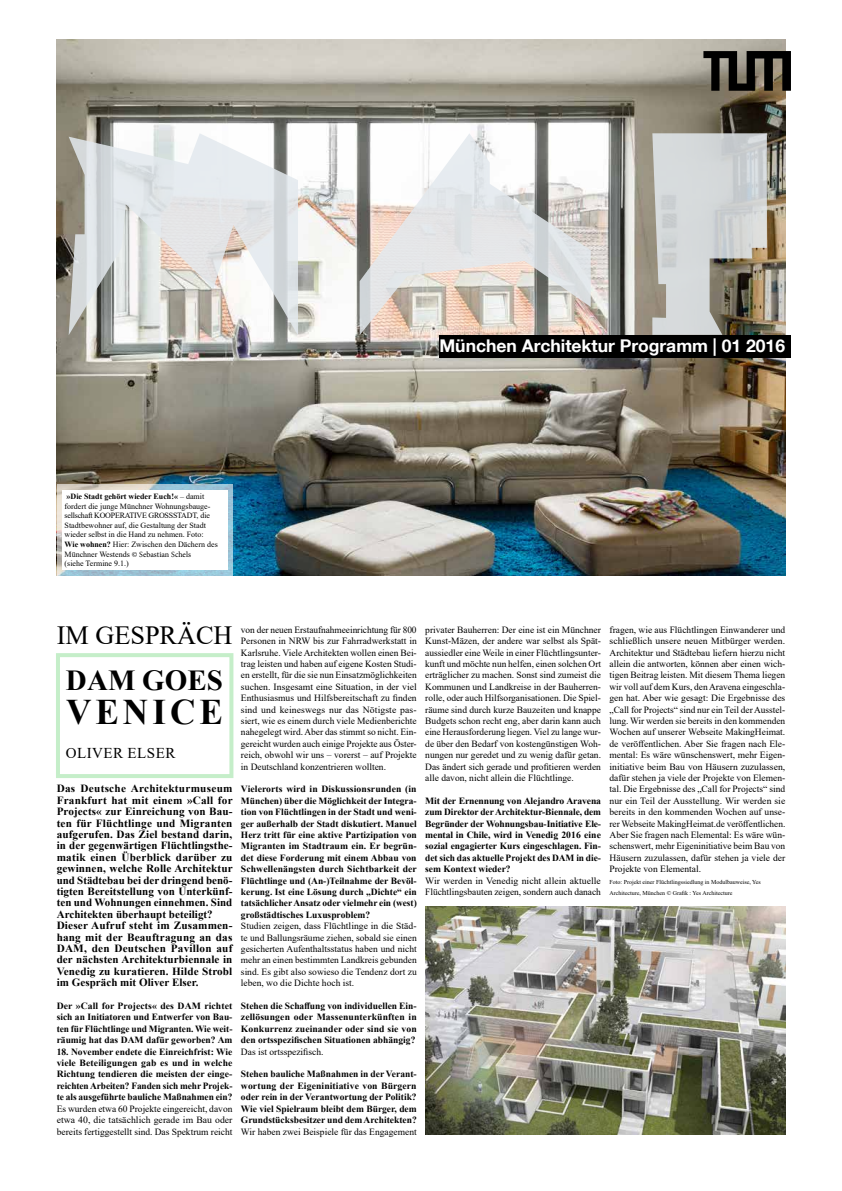
<style>
.page{position:relative;width:842px;height:1191px;background:#fff}
.page>*{position:absolute;margin:0;border:0;box-sizing:border-box;transform-origin:0 0}
.t1{font:700 36px "Times New Roman";color:#000}
.t2{font:700 29px "Times New Roman";color:#000}
.t3{font:26.2px "Times New Roman";color:#000}
.t4{font:700 17.5px "TUM Neue Helvetica";color:#fff}
.t5{font:15px "Times New Roman";color:#000}
.t6{font:700 11px/11.4px "Times New Roman";letter-spacing:.01em;color:#000}
.t7{font:9.5px/11.4px "Times New Roman";color:#000;text-align:justify}
.t8{font:700 9.5px/11.4px "Times New Roman";color:#000;text-align:justify}
.t9{font:8px/9.6px "Times New Roman";color:#000}
.t10{font:6px/11.4px "Times New Roman";color:#000}
.s1{font-weight:700}
.s2{font-family:"Minion Pro"}
</style>
<div class="page">
<img style="left:57px;top:40px;width:728px;height:535px">
<svg style="left:57px;top:484px;width:175px;height:92px;background:#b2c9d1"></svg>
<div style="left:62px;top:490px;width:165px;height:80px;background:#fff"></div>
<img style="left:425px;top:906px;width:360px;height:228px">
<div style="left:56px;top:653px;width:177px;height:125px;border:4px solid #c5eec9"></div>
<svg style="left:69px;top:133px;width:229px;height:202px"></svg>
<svg style="left:703px;top:51px;width:88px;height:40px;background:#413d35"></svg>
<svg style="left:360px;top:133px;width:231px;height:202px"></svg>
<svg style="left:652px;top:133px;width:115px;height:202px;background:#bcbdb9"></svg>
<div style="left:439px;top:335px;width:352px;height:22px;background:#000"></div>
<h3 class="t4" style="left:439px;top:335px;width:347px">München Architektur Programm | 01 2016</h3>
<p class="t9" style="left:65px;top:491px;width:155px"><span class="s1">»Die Stadt gehört wieder Euch!«</span> – damit fordert die junge Münchner Wohnungsbauge&shy;sellschaft KOOPERATIVE GROSSSTADT, die Stadtbewohner auf, die Gestaltung der Stadt wieder selbst in die Hand zu nehmen. Foto:<br><span class="s1">Wie wohnen?</span> Hier: Zwischen den Dächern des Münchner Westends <span class="s2">© Sebastian Schels<br></span>(siehe Termine 9.1.)</p>
<h3 class="t3" style="left:57px;top:617px;width:177px">IM GESPRÄCH</h3>
<p class="t7" style="left:241px;top:623px;width:177px">von der neuen Erstaufnahmeeinrichtung für 800<br>Personen in NRW bis zur Fahrradwerkstatt in Karlsruhe. Viele Architekten wollen einen Bei&shy;trag leisten und haben auf eigene Kosten Studi&shy;en erstellt, für die sie nun Einsatzmöglichkeiten suchen. Insgesamt eine Situation, in der viel Enthusiasmus und Hilfsbereitschaft zu finden sind und keineswegs nur das Nötigste pas&shy;siert, wie es einem durch viele Medienberichte nahegelegt wird. Aber das stimmt so nicht. Ein&shy;gereicht wurden auch einige Projekte aus Öster&shy;reich, obwohl wir uns – vorerst – auf Projekte in Deutschland konzentrieren wollten.</p>
<p class="t8" style="left:241px;top:783px;width:177px">Vielerorts wird in Diskussionsrunden (in München) über die Möglichkeit der Integra&shy;tion von Flüchtlingen in der Stadt und weni&shy;ger außerhalb der Stadt diskutiert. Manuel Herz tritt für eine aktive Partizipation von Migranten im Stadtraum ein. Er begrün&shy;det diese Forderung mit einem Abbau von Schwellenängsten durch Sichtbarkeit der Flüchtlinge und (An-)Teilnahme der Bevöl&shy;kerung. Ist eine Lösung durch „Dichte“ ein tatsächlicher Ansatz oder vielmehr ein (west) großstädtisches Luxusproblem?</p>
<p class="t7" style="left:241px;top:920px;width:177px">Studien zeigen, dass Flüchtlinge in die Städ&shy;te und Ballungsräume ziehen, sobald sie einen gesicherten Aufenthaltsstatus haben und nicht mehr an einen bestimmten Landkreis gebunden sind. Es gibt also sowieso die Tendenz dort zu leben, wo die Dichte hoch ist.</p>
<p class="t8" style="left:241px;top:1000px;width:177px">Stehen die Schaffung von individuellen Ein&shy;zellösungen oder Massenunterkünften in Konkurrenz zueinander oder sind sie von den ortsspezifischen Situationen abhängig?</p>
<p class="t7" style="left:241px;top:1045px;width:84px">Das ist ortsspezifisch.</p>
<p class="t8" style="left:241px;top:1068px;width:177px">Stehen bauliche Maßnahmen in der Verant&shy;wortung der Eigeninitiative von Bürgern oder rein in der Verantwortung der Politik?<br>Wie viel Spielraum bleibt dem Bürger, dem Grundstücksbesitzer und dem Architekten?</p>
<p class="t7" style="left:241px;top:1125px;width:177px">Wir haben zwei Beispiele für das Engagement</p>
<h2 class="t2" style="left:66px;top:659px;width:97px">DAM goes</h2>
<h1 class="t1" style="left:66px;top:686px;width:56px">Venice</h1>
<h3 class="t5" style="left:66px;top:742px;width:22px">Oliver</h3>
<h3 class="t5" style="left:128px;top:742px;width:21px">Elser</h3>
<p class="t6" style="left:57px;top:782px;width:177px">Das Deutsche Architekturmuseum Frankfurt hat mit einem »Call for Projects« zur Einreichung von Bau&shy;ten für Flüchtlinge und Migranten aufgerufen. Das Ziel bestand darin, in der gegenwärtigen Flüchtlingsthe&shy;matik einen Überblick darüber zu gewinnen, welche Rolle Architektur und Städtebau bei der dringend benö&shy;tigten Bereitstellung von Unterkünf&shy;ten und Wohnungen einnehmen. Sind Architekten überhaupt beteiligt?<br>Dieser Aufruf steht im Zusammen&shy;hang mit der Beauftragung an das DAM, den Deutschen Pavillon auf der nächsten Architekturbiennale in Venedig zu kuratieren. Hilde Strobl im Gespräch mit Oliver Elser.</p>
<p class="t8" style="left:57px;top:1000px;width:177px">Der »Call for Projects« des DAM richtet sich an Initiatoren und Entwerfer von Bau&shy;ten für Flüchtlinge und Migranten. Wie weit&shy;räumig hat das DAM dafür geworben? Am</p>
<p class="t8" style="left:57px;top:1045px;width:177px">18. November endete die Einreichfrist: Wie viele Beteiligungen gab es und in welche Richtung tendieren die meisten der einge&shy;reichten Arbeiten? Fanden sich mehr Projek&shy;te als ausgeführte bauliche Maßnahmen ein?</p>
<p class="t7" style="left:57px;top:1102px;width:177px">Es wurden etwa 60 Projekte eingereicht, davon etwa 40, die tatsächlich gerade im Bau oder bereits fertiggestellt sind. Das Spektrum reicht</p>
<p class="t7" style="left:425px;top:623px;width:177px">privater Bauherren: Der eine ist ein Münchner Kunst-Mäzen, der andere war selbst als Spät&shy;aussiedler eine Weile in einer Flüchtlingsunter&shy;kunft und möchte nun helfen, einen solchen Ort erträglicher zu machen. Sonst sind zumeist die Kommunen und Landkreise in der Bauherren&shy;rolle, oder auch Hilfsorganisationen. Die Spiel&shy;räume sind durch kurze Bauzeiten und knappe Budgets schon recht eng, aber darin kann auch eine Herausforderung liegen. Viel zu lange wur&shy;de über den Bedarf von kostengünstigen Woh&shy;nungen nur geredet und zu wenig dafür getan.<br>Das ändert sich gerade und profitieren werden alle davon, nicht allein die Flüchtlinge.</p>
<p class="t8" style="left:425px;top:794px;width:177px">Mit der Ernennung von Alejandro Aravena zum Direktor der Architektur-Biennale, dem Begründer der Wohnungsbau-Initiative Ele&shy;mental in Chile, wird in Venedig 2016 eine sozial engagierter Kurs eingeschlagen. Fin&shy;det sich das aktuelle Projekt des DAM in die&shy;sem Kontext wieder?</p>
<p class="t7" style="left:425px;top:874px;width:177px">Wir werden in Venedig nicht allein aktuelle<br>Flüchtlingsbauten zeigen, sondern auch danach</p>
<p class="t7" style="left:609px;top:623px;width:177px">fragen, wie aus Flüchtlingen Einwanderer und schließlich unsere neuen Mitbürger werden.<br>Architektur und Städtebau liefern hierzu nicht allein die antworten, können aber einen wich&shy;tigen Beitrag leisten. Mit diesem Thema liegen wir voll auf dem Kurs, den Aravena eingeschla&shy;gen hat. Aber wie gesagt: Die Ergebnisse des „Call for Projects“ sind nur ein Teil der Ausstel&shy;lung. Wir werden sie bereits in den kommenden Wochen auf unserer Webseite MakingHeimat. de veröffentlichen. Aber Sie fragen nach Ele&shy;mental: Es wäre wünschenswert, mehr Eigen&shy;initiative beim Bau von Häusern zuzulassen, dafür stehen ja viele der Projekte von Elemen&shy;tal. Die Ergebnisse des „Call for Projects“ sind nur ein Teil der Ausstellung. Wir werden sie bereits in den kommenden Wochen auf unse&shy;rer Webseite MakingHeimat.de veröffentlichen.<br>Aber Sie fragen nach Elemental: Es wäre wün&shy;schenswert, mehr Eigeninitiative beim Bau von Häusern zuzulassen, dafür stehen ja viele der Projekte von Elemental.</p>
<p class="t10" style="left:609px;top:875px;width:153px">Foto: Projekt einer Flüchtlingssiedlung in Modulbauweise, Yes<br>Architecture, München © Grafik : Yes Architecture</p>
</div>
